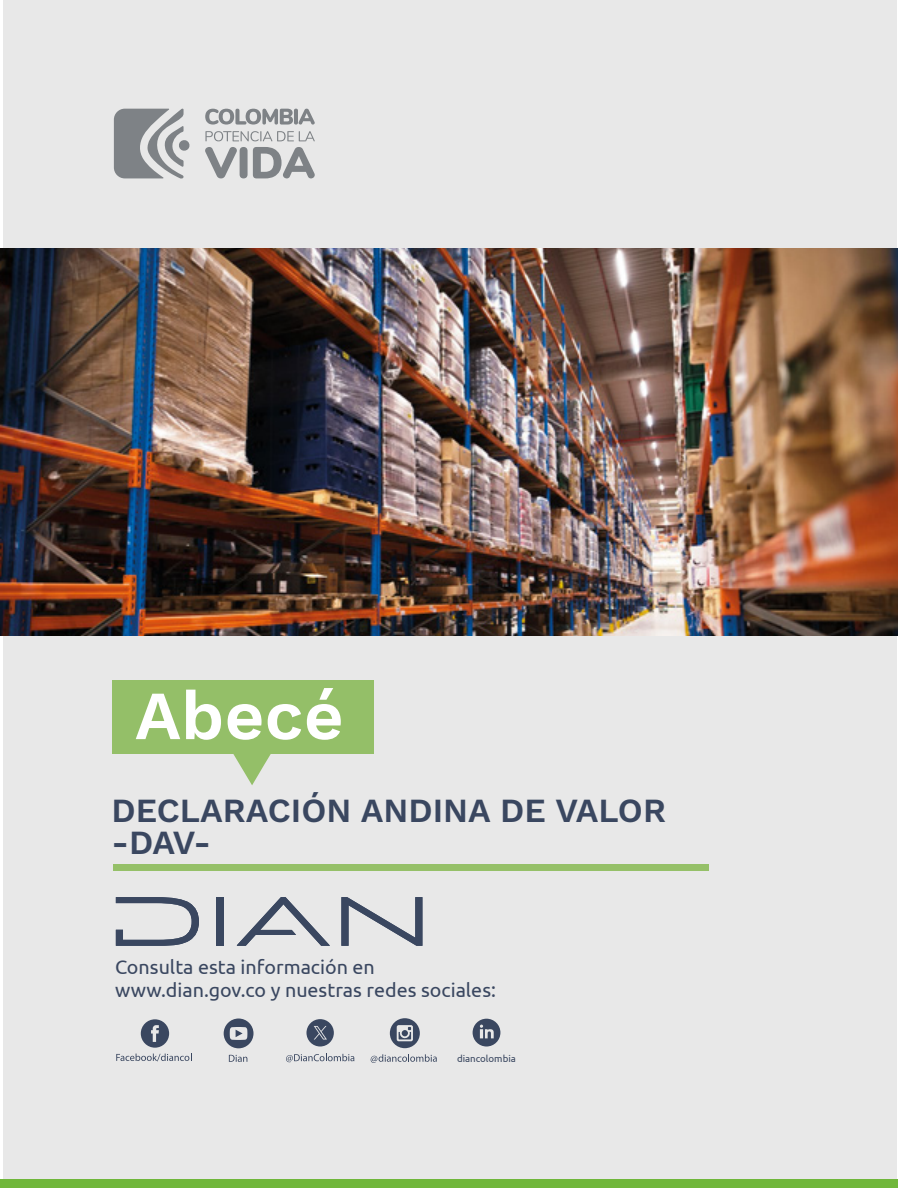
<style>
.page{position:relative;width:898px;height:1188px;background:#fff}
.page>*{position:absolute;margin:0;border:0;box-sizing:border-box;transform-origin:0 0}
.t1{font:600 68.85px "Work Sans";color:#fff}
.t2{font:600 33.75px/31.5px "Work Sans";color:#3a4760}
.t3{font:19.65px/23.7px "Ubuntu";color:#3a4760}
.t4{font:9.75px "Ubuntu";color:#3a4760}
</style>
<div class="page">
<div style="left:3px;top:0;width:893px;height:1188px;background:#e8e8e8"></div>
<div style="left:0;top:1180px;width:898px;height:8px;background:#70b73b"></div>
<svg style="left:205px;top:147px;width:110px;height:31px"></svg>
<svg style="left:205px;top:109px;width:110px;height:16px"></svg>
<svg style="left:205px;top:131px;width:110px;height:10px"></svg>
<svg style="left:114px;top:109px;width:76px;height:70px"></svg>
<div style="left:112px;top:680px;width:261px;height:74px;background:#94bf68"></div>
<svg style="left:233px;top:754px;width:38px;height:31px"></svg>
<svg style="left:237px;top:897px;width:93px;height:49px"></svg>
<svg style="left:116px;top:897px;width:83px;height:49px"></svg>
<div style="left:216px;top:897px;width:8px;height:49px;background:#3a4760"></div>
<svg style="left:341px;top:897px;width:81px;height:49px"></svg>
<div style="left:113px;top:865px;width:595px;height:6px;background:#95c068"></div>
<img style="left:0;top:249px;width:898px;height:387px">
<svg style="left:141px;top:1019px;width:28px;height:29px"></svg>
<svg style="left:116px;top:1054px;width:76px;height:7px"></svg>
<svg style="left:286px;top:1054px;width:68px;height:8px"></svg>
<svg style="left:229px;top:1055px;width:18px;height:7px"></svg>
<svg style="left:224px;top:1019px;width:29px;height:29px"></svg>
<svg style="left:390px;top:1018px;width:30px;height:30px"></svg>
<svg style="left:371px;top:1054px;width:66px;height:9px"></svg>
<svg style="left:473px;top:1019px;width:27px;height:28px"></svg>
<svg style="left:306px;top:1019px;width:28px;height:28px"></svg>
<h1 class="t1" style="left:135px;top:676px;width:210px">Abecé</h1>
<h2 class="t2" style="left:111px;top:797px;width:556px">DECLARACIÓN ANDINA DE VALOR -DAV-</h2>
<p class="t3" style="left:115px;top:954px;width:382px">Consulta esta información en www.dian.gov.co y nuestras redes sociales:</p>
<p class="t4" style="left:457px;top:1052px;width:60px">diancolombia</p>
</div>
